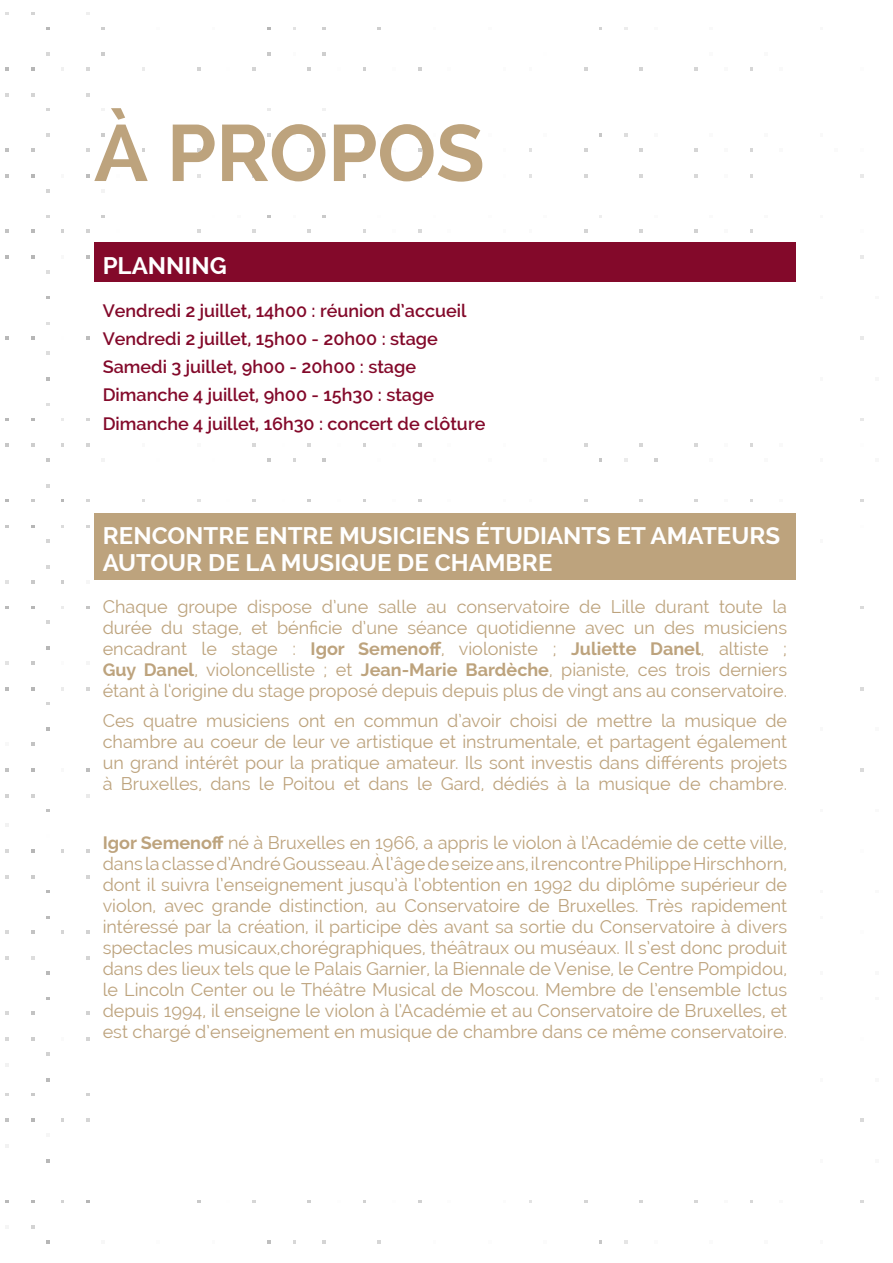
<style>
.page{position:relative;width:893px;height:1263px;background:#fff}
.page>*{position:absolute;margin:0;border:0;box-sizing:border-box;transform-origin:0 0}
.t1{font:700 79.5px "Raleway";color:#bda37d}
.t2{font:700 24px/27px "Raleway";color:#fff}
.t3{font:18px/21px "Raleway";color:#bda37d;text-align:justify}
.t4{font:600 18px/28.2px "Raleway";color:#83092a}
.s1{font-weight:700}
</style>
<div class="page">
<div style="left:94px;top:242px;width:702px;height:40px;background:#83092a"></div>
<div style="left:94px;top:513px;width:702px;height:66px;background:#bda37d"></div>
<h1 class="t1" style="left:94px;top:108px;width:392px">À PROPOS</h1>
<h2 class="t2" style="left:103px;top:252px;width:126px">PLANNING</h2>
<p class="t4" style="left:103px;top:296px;width:384px">Vendredi 2 juillet, 14h00 : réunion d’accueil Vendredi 2 juillet, 15h00 - 20h00 : stage Samedi 3 juillet, 9h00 - 20h00 : stage Dimanche 4 juillet, 9h00 - 15h30 : stage Dimanche 4 juillet, 16h30 : concert de clôture</p>
<h2 class="t2" style="left:103px;top:522px;width:679px">RENCONTRE ENTRE MUSICIENS ÉTUDIANTS ET AMATEURS<br>AUTOUR DE LA MUSIQUE DE CHAMBRE</h2>
<p class="t3" style="left:103px;top:596px;width:686px">Chaque groupe dispose d’une salle au conservatoire de Lille durant toute la durée du stage, et bénficie d’une séance quotidienne avec un des musiciens encadrant le stage : <span class="s1">Igor Semenoff</span>, violoniste ; <span class="s1">Juliette Danel</span>, altiste ; <span class="s1">Guy Danel</span>, violoncelliste ; et <span class="s1">Jean-Marie Bardèche</span>, pianiste, ces trois derniers étant à l‘origine du stage proposé depuis depuis plus de vingt ans au conservatoire.</p>
<p class="t3" style="left:103px;top:710px;width:686px">Ces quatre musiciens ont en commun d’avoir choisi de mettre la musique de chambre au coeur de leur ve artistique et instrumentale, et partagent également un grand intérêt pour la pratique amateur. Ils sont investis dans différents projets à Bruxelles, dans le Poitou et dans le Gard, dédiés à la musique de chambre.</p>
<p class="t3" style="left:103px;top:832px;width:686px"><span class="s1">Igor Semenoff</span> né à Bruxelles en 1966, a appris le violon à l’Académie de cette ville, dans la classe d’André Gousseau. À l’âge de seize ans, il rencontre Philippe Hirschhorn, dont il suivra l’enseignement jusqu’à l’obtention en 1992 du diplôme supérieur de violon, avec grande distinction, au Conservatoire de Bruxelles. Très rapidement intéressé par la création, il participe dès avant sa sortie du Conservatoire à divers spectacles musicaux,chorégraphiques, théâtraux ou muséaux. Il s’est donc produit dans des lieux tels que le Palais Garnier, la Biennale de Venise, le Centre Pompidou, le Lincoln Center ou le Théâtre Musical de Moscou. Membre de l’ensemble Ictus depuis 1994, il enseigne le violon à l’Académie et au Conservatoire de Bruxelles, et est chargé d’enseignement en musique de chambre dans ce même conservatoire.</p>
</div>
